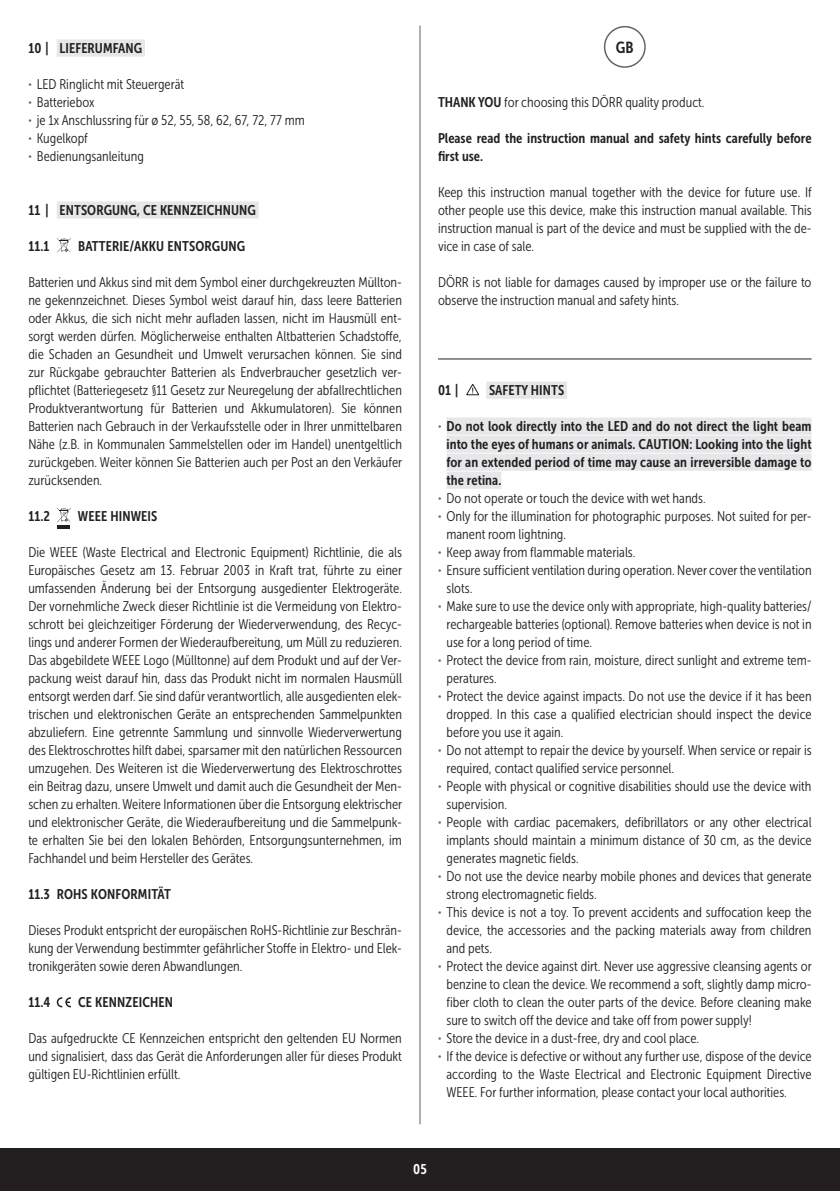
<style>
.page{position:relative;width:840px;height:1191px;background:#fff}
.page>*{position:absolute;margin:0;border:0;box-sizing:border-box;transform-origin:0 0}
.t1{font:16px "Museo Sans Cond 700";color:#231f20}
.t2{font:14px/18px "Museo Sans Cond 300";color:#231f20;text-align:justify}
.t3{font:14px/18px "Museo Sans Cond 700";letter-spacing:.005em;color:#231f20;text-align:justify}
.t4{font:14px "Museo Sans Cond 700";color:#fff}
.s1{font-family:"Museo Sans 300";font-size:8.4px;color:#636366}
.s2{font-family:"Museo Sans Cond 700"}
</style>
<div class="page">
<div style="left:0;top:1148px;width:839px;height:43px;background:#231f20"></div>
<hr style="left:419px;top:26px;width:1px;height:1098px;background:#636366">
<div style="left:57px;top:39px;width:88px;height:18px;background:#e6e7e9"></div>
<div style="left:57px;top:201px;width:201px;height:18px;background:#e6e7e9"></div>
<svg style="left:57px;top:238px;width:14px;height:14px"></svg>
<svg style="left:57px;top:508px;width:14px;height:20px"></svg>
<svg style="left:57px;top:997px;width:14px;height:10px"></svg>
<div style="left:486px;top:381px;width:80px;height:18px;background:#e6e7e9"></div>
<div style="left:446px;top:417px;width:365px;height:18px;background:#e6e7e9"></div>
<div style="left:446px;top:435px;width:365px;height:18px;background:#e6e7e9"></div>
<div style="left:446px;top:453px;width:365px;height:18px;background:#e6e7e9"></div>
<div style="left:446px;top:471px;width:55px;height:18px;background:#e6e7e9"></div>
<svg style="left:466px;top:384px;width:13px;height:12px"></svg>
<div style="left:603px;top:26px;width:42px;height:42px;border:1px solid #636366;border-radius:50%"></div>
<hr style="left:438px;top:358px;width:373px;height:1px;background:#231f20">
<p class="t3" style="left:28px;top:39px;width:115px">10 | LIEFERUMFANG</p>
<p class="t2" style="left:28px;top:75px;width:157px"><span class="s1">•</span> LED Ringlicht mit Steuergerät</p>
<p class="t2" style="left:28px;top:93px;width:68px"><span class="s1">•</span> Batteriebox</p>
<p class="t2" style="left:28px;top:111px;width:278px"><span class="s1">•</span> je 1x Anschlussring für ø 52, 55, 58, 62, 67, 72, 77 mm</p>
<p class="t2" style="left:28px;top:129px;width:61px"><span class="s1">•</span> Kugelkopf</p>
<p class="t2" style="left:28px;top:147px;width:117px"><span class="s1">•</span> Bedienungsanleitung</p>
<p class="t3" style="left:28px;top:201px;width:229px">11 | ENTSORGUNG, CE KENNZEICHNUNG</p>
<p class="t3" style="left:28px;top:237px;width:23px">11.1</p>
<p class="t3" style="left:78px;top:237px;width:168px">BATTERIE/AKKU ENTSORGUNG</p>
<p class="t2" style="left:28px;top:273px;width:375px">Batterien und Akkus sind mit dem Symbol einer durchgekreuzten Müllton&shy;ne gekennzeichnet. Dieses Symbol weist darauf hin, dass leere Batterien oder Akkus, die sich nicht mehr aufladen lassen, nicht im Hausmüll ent&shy;sorgt werden dürfen. Möglicherweise enthalten Altbatterien Schadstoffe, die Schaden an Gesundheit und Umwelt verursachen können. Sie sind zur Rückgabe gebrauchter Batterien als Endverbraucher gesetzlich ver&shy;pflichtet (Batteriegesetz §11 Gesetz zur Neuregelung der abfallrechtlichen Produktverantwortung für Batterien und Akkumulatoren). Sie können Batterien nach Gebrauch in der Verkaufsstelle oder in Ihrer unmittelbaren Nähe (z.B. in Kommunalen Sammelstellen oder im Handel) unentgeltlich zurückgeben. Weiter können Sie Batterien auch per Post an den Verkäufer zurücksenden.</p>
<p class="t3" style="left:28px;top:507px;width:23px">11.2</p>
<p class="t3" style="left:78px;top:507px;width:81px">WEEE HINWEIS</p>
<p class="t2" style="left:28px;top:543px;width:375px">Die WEEE (Waste Electrical and Electronic Equipment) Richtlinie, die als Europäisches Gesetz am 13. Februar 2003 in Kraft trat, führte zu einer umfassenden Änderung bei der Entsorgung ausgedienter Elektrogeräte.<br>Der vornehmliche Zweck dieser Richtlinie ist die Vermeidung von Elektro&shy;schrott bei gleichzeitiger Förderung der Wiederverwendung, des Recyc&shy;lings und anderer Formen der Wiederaufbereitung, um Müll zu reduzieren.<br>Das abgebildete WEEE Logo (Mülltonne) auf dem Produkt und auf der Ver&shy;packung weist darauf hin, dass das Produkt nicht im normalen Hausmüll entsorgt werden darf. Sie sind dafür verantwortlich, alle ausgedienten elek&shy;trischen und elektronischen Geräte an entsprechenden Sammelpunkten abzuliefern. Eine getrennte Sammlung und sinnvolle Wiederverwertung des Elektroschrottes hilft dabei, sparsamer mit den natürlichen Ressourcen umzugehen. Des Weiteren ist die Wiederverwertung des Elektroschrottes ein Beitrag dazu, unsere Umwelt und damit auch die Gesundheit der Men&shy;schen zu erhalten. Weitere Informationen über die Entsorgung elektrischer und elektronischer Geräte, die Wiederaufbereitung und die Sammelpunk&shy;te erhalten Sie bei den lokalen Behörden, Entsorgungsunternehmen, im Fachhandel und beim Hersteller des Gerätes.</p>
<p class="t3" style="left:28px;top:885px;width:144px">11.3 ROHS KONFORMITÄT</p>
<p class="t2" style="left:28px;top:921px;width:375px">Dieses Produkt entspricht der europäischen RoHS-Richtlinie zur Beschrän&shy;kung der Verwendung bestimmter gefährlicher Stoffe in Elektro- und Elek&shy;tronikgeräten sowie deren Abwandlungen.</p>
<p class="t3" style="left:28px;top:993px;width:24px">11.4</p>
<p class="t3" style="left:78px;top:993px;width:96px">CE KENNZEICHEN</p>
<p class="t2" style="left:28px;top:1029px;width:375px">Das aufgedruckte CE Kennzeichen entspricht den geltenden EU Normen und signalisiert, dass das Gerät die Anforderungen aller für dieses Produkt gültigen EU-Richtlinien erfüllt.</p>
<p class="t1" style="left:615px;top:38px;width:19px">GB</p>
<p class="t2" style="left:438px;top:93px;width:268px"><span class="s2">THANK YOU</span> for choosing this DÖRR quality product.</p>
<p class="t3" style="left:438px;top:129px;width:375px">Please read the instruction manual and safety hints carefully before first use.</p>
<p class="t2" style="left:438px;top:183px;width:375px">Keep this instruction manual together with the device for future use. If other people use this device, make this instruction manual available. This instruction manual is part of the device and must be supplied with the de&shy;vice in case of sale.</p>
<p class="t2" style="left:438px;top:273px;width:375px">DÖRR is not liable for damages caused by improper use or the failure to observe the instruction manual and safety hints.</p>
<p class="t3" style="left:438px;top:381px;width:22px">01 |</p>
<p class="t3" style="left:489px;top:381px;width:76px">SAFETY HINTS</p>
<p class="t3" style="left:446px;top:417px;width:366px;text-indent:-9px"><span class="s1">•</span> Do not look directly into the LED and do not direct the light beam into the eyes of humans or animals. CAUTION: Looking into the light for an extended period of time may cause an irreversible damage to the retina.</p>
<p class="t2" style="left:438px;top:489px;width:269px"><span class="s1">•</span> Do not operate or touch the device with wet hands.</p>
<p class="t2" style="left:446px;top:507px;width:366px;text-indent:-9px"><span class="s1">•</span> Only for the illumination for photographic purposes. Not suited for per&shy;manent room lightning.</p>
<p class="t2" style="left:438px;top:543px;width:199px"><span class="s1">•</span> Keep away from flammable materials.</p>
<p class="t2" style="left:446px;top:561px;width:366px;text-indent:-9px"><span class="s1">•</span> Ensure sufficient ventilation during operation. Never cover the ventilation slots.</p>
<p class="t2" style="left:446px;top:597px;width:366px;text-indent:-9px"><span class="s1">•</span> Make sure to use the device only with appropriate, high-quality batteries/ rechargeable batteries (optional). Remove batteries when device is not in use for a long period of time.</p>
<p class="t2" style="left:446px;top:651px;width:366px;text-indent:-9px"><span class="s1">•</span> Protect the device from rain, moisture, direct sunlight and extreme tem&shy;peratures.</p>
<p class="t2" style="left:446px;top:687px;width:366px;text-indent:-9px"><span class="s1">•</span> Protect the device against impacts. Do not use the device if it has been dropped. In this case a qualified electrician should inspect the device before you use it again.</p>
<p class="t2" style="left:446px;top:741px;width:366px;text-indent:-9px"><span class="s1">•</span> Do not attempt to repair the device by yourself. When service or repair is required, contact qualified service personnel.</p>
<p class="t2" style="left:446px;top:777px;width:366px;text-indent:-9px"><span class="s1">•</span> People with physical or cognitive disabilities should use the device with supervision.</p>
<p class="t2" style="left:446px;top:813px;width:366px;text-indent:-9px"><span class="s1">•</span> People with cardiac pacemakers, defibrillators or any other electrical implants should maintain a minimum distance of 30 cm, as the device generates magnetic fields.</p>
<p class="t2" style="left:446px;top:867px;width:366px;text-indent:-9px"><span class="s1">•</span> Do not use the device nearby mobile phones and devices that generate strong electromagnetic fields.</p>
<p class="t2" style="left:446px;top:903px;width:366px;text-indent:-9px"><span class="s1">•</span> This device is not a toy. To prevent accidents and suffocation keep the device, the accessories and the packing materials away from children and pets.</p>
<p class="t2" style="left:446px;top:957px;width:366px;text-indent:-9px"><span class="s1">•</span> Protect the device against dirt. Never use aggressive cleansing agents or benzine to clean the device. We recommend a soft, slightly damp micro&shy;fiber cloth to clean the outer parts of the device. Before cleaning make sure to switch off the device and take off from power supply!</p>
<p class="t2" style="left:438px;top:1029px;width:262px"><span class="s1">•</span> Store the device in a dust-free, dry and cool place.</p>
<p class="t2" style="left:446px;top:1047px;width:366px;text-indent:-9px"><span class="s1">•</span> If the device is defective or without any further use, dispose of the device according to the Waste Electrical and Electronic Equipment Directive WEEE. For further information, please contact your local authorities.</p>
<p class="t4" style="left:413px;top:1161px;width:15px">05</p>
</div>
